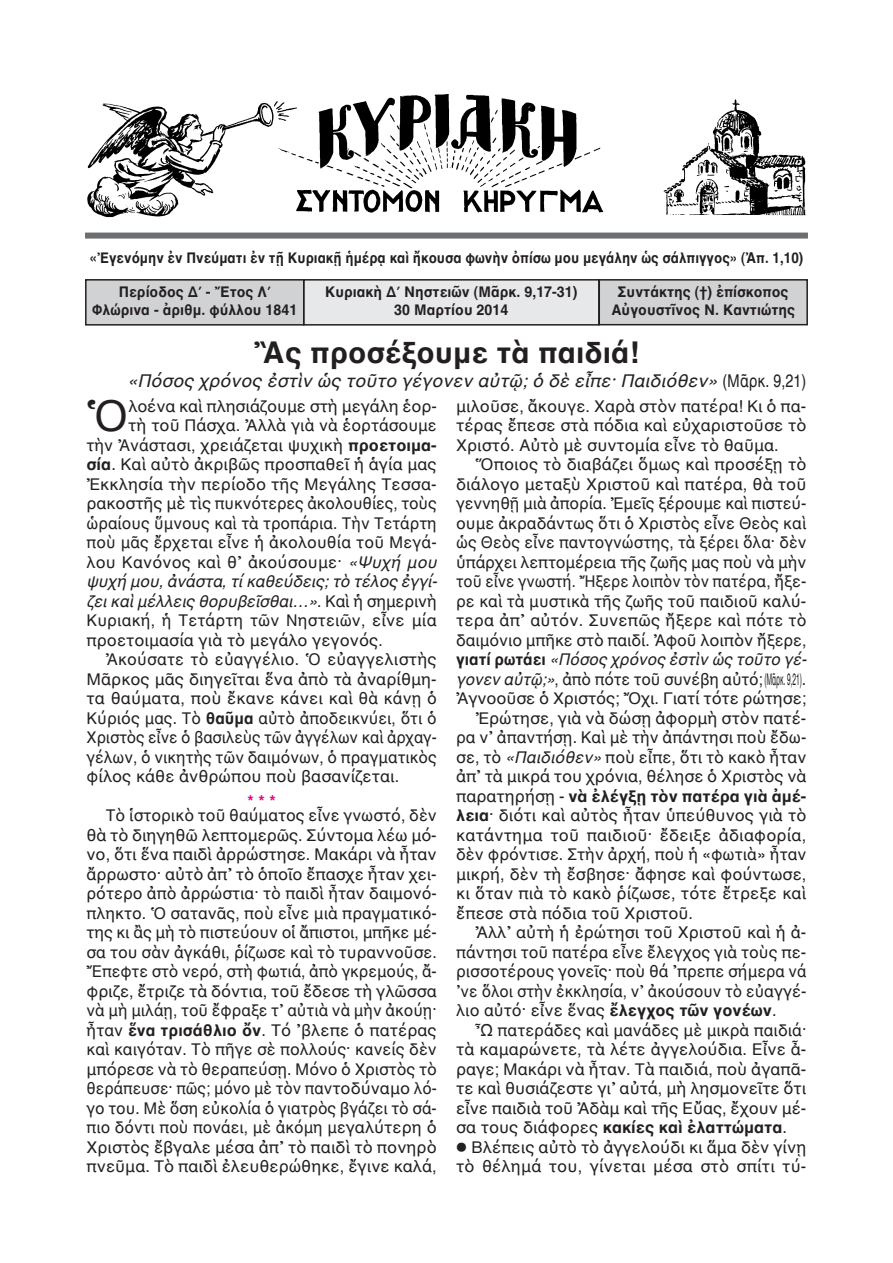
<style>
.page{position:relative;width:893px;height:1263px;background:#fff}
.page>*{position:absolute;margin:0;border:0;box-sizing:border-box;transform-origin:0 0}
.t1{font:43.5px "AL Helvetica";color:#231f20}
.t2{font:700 30px "AL Helvetica";color:#231f20}
.t3{font:italic 18px "AL Helvetica";color:#231f20}
.t4{font:16.5px/19.5px "AL Helvetica";color:#231f20;text-align:justify}
.t5{font:16.5px "AL Helvetica";color:#231f20;scale:.95 1}
.t6{font:italic 16.5px "AL Helvetica";letter-spacing:-.01em;color:#231f20}
.t7{font:16.5px "AL Helvetica";color:#231f20;scale:.93 1}
.t8{font:700 16.5px "AL Helvetica";color:#231f20}
.t9{font:16.5px "AL Helvetica";color:#231f20;scale:.96 1}
.t10{font:16.5px "AL Helvetica";color:#231f20;scale:.91 1}
.t11{font:italic 16.5px "AL Helvetica";letter-spacing:-.01em;color:#231f20;scale:.95 1}
.t12{font:700 16.5px "AL Helvetica";color:#ed028c}
.t13{font:700 15px/18px "AL Helvetica";color:#231f20;text-align:center;scale:.95 1}
.t14{font:700 15px "AL Helvetica";color:#231f20;scale:.9 1}
.s1{font-style:normal}
.s2{font-weight:700}
.s3{font-style:italic}
.s4{font-weight:700;font-style:normal}
.s5{font-weight:400}
</style>
<div class="page">
<div style="left:304px;top:280px;width:295px;height:45px;background:#e7e8e9"></div>
<div style="left:303px;top:279px;width:297px;height:47px;border:2px solid #231f20"></div>
<div style="left:86px;top:280px;width:218px;height:45px;background:#d1d2d4"></div>
<div style="left:85px;top:279px;width:219px;height:47px;border:2px solid #231f20"></div>
<div style="left:599px;top:280px;width:208px;height:45px;background:#d1d2d4"></div>
<div style="left:598px;top:279px;width:210px;height:46px;border:2px solid #231f20"></div>
<div style="left:85px;top:233px;width:723px;height:6px;background:#6c6d70"></div>
<img style="left:87px;top:94px;width:719px;height:124px">
<p class="t14" style="left:90px;top:249px;width:794px">«Ἐγενόμην ἐν Πνεύματι ἐν τῇ Κυριακῇ ἡμέρᾳ καὶ ἤκουσα φωνὴν ὀπίσω μου μεγάλην ὡς σάλπιγγος» (Ἀπ. 1,10)</p>
<p class="t13" style="left:92px;top:283px;width:217px">Περίοδος Δ΄ - Ἔτος Λ΄<br>Φλώρινα - ἀριθμ. φύλλου 1841</p>
<p class="t13" style="left:611px;top:283px;width:195px">Συντάκτης (†) ἐπίσκοπος<br>Αὐγουστῖνος Ν. Καντιώτης</p>
<h2 class="t2" style="left:254px;top:334px;width:387px">Ἂς προσέξουμε τὰ παιδιά!</h2>
<p class="t3" style="left:128px;top:370px;width:680px">«Πόσος χρόνος ἐστὶν ὡς τοῦτο γέγονεν αὐτῷ; ὁ δὲ εἶπε· Παιδιόθεν» <span class="s1">(Μᾶρκ. 9,21)</span></p>
<p class="t13" style="left:325px;top:283px;width:267px">Κυριακὴ Δ΄ Νηστειῶν (Μᾶρκ. 9,17-31)<br>30 Μαρτίου 2014</p>
<h1 class="t1" style="left:87px;top:390px;width:43px">Ὁ</h1>
<p class="t4" style="left:128px;top:396px;width:310px">λοένα καὶ πλησιάζουμε στὴ μεγάλη ἑορ-</p>
<p class="t4" style="left:128px;top:415px;width:310px">τὴ τοῦ Πάσχα. Ἀλλὰ γιὰ νὰ ἑορτάσουμε</p>
<p class="t4" style="left:87px;top:435px;width:352px">τὴν Ἀνάστασι, χρειάζεται ψυχικὴ <span class="s2">προετοιμα-</span></p>
<p class="t4" style="left:87px;top:454px;width:352px"><span class="s2">σία</span>. Καὶ αὐτὸ ἀκριβῶς προσπαθεῖ ἡ ἁγία μας</p>
<p class="t4" style="left:87px;top:474px;width:352px">Ἐκκλησία τὴν περίοδο τῆς Μεγάλης Τεσσα-</p>
<p class="t4" style="left:87px;top:493px;width:352px">ρακοστῆς μὲ τὶς πυκνότερες ἀκολουθίες, τοὺς</p>
<p class="t5" style="left:87px;top:513px;width:370px">ὡραίους ὕμνους καὶ τὰ τροπάρια. Τὴν Τετάρτη</p>
<p class="t5" style="left:87px;top:533px;width:370px">ποὺ μᾶς ἔρχεται εἶνε ἡ ἀκολουθία τοῦ Μεγά-</p>
<p class="t4" style="left:87px;top:552px;width:352px">λου Κανόνος καὶ θ᾽ ἀκούσουμε· <span class="s3">«Ψυχή μου</span></p>
<p class="t6" style="left:87px;top:572px;width:352px">ψυχή μου, ἀνάστα, τί καθεύδεις; τὸ τέλος ἐγγί-</p>
<p class="t6" style="left:87px;top:591px;width:352px">ζει καὶ μέλλεις θορυβεῖσθαι…»<span class="s1">. Καὶ ἡ σημερινὴ</span></p>
<p class="t4" style="left:87px;top:610px;width:352px">Κυριακή, ἡ Τετάρτη τῶν Νηστειῶν, εἶνε μία</p>
<p class="t4" style="left:87px;top:630px;width:298px">προετοιμασία γιὰ τὸ μεγάλο γεγονός.</p>
<p class="t4" style="left:106px;top:649px;width:332px">Ἀκούσατε τὸ εὐαγγέλιο. Ὁ εὐαγγελιστὴς</p>
<p class="t4" style="left:87px;top:669px;width:352px">Μᾶρκος μᾶς διηγεῖται ἕνα ἀπὸ τὰ ἀναρίθμη-</p>
<p class="t4" style="left:87px;top:688px;width:352px">τα θαύματα, ποὺ ἔκανε κάνει καὶ θὰ κάνῃ ὁ</p>
<p class="t4" style="left:87px;top:708px;width:352px">Κύριός μας. Τὸ <span class="s2">θαῦμα</span> αὐτὸ ἀποδεικνύει, ὅτι ὁ</p>
<p class="t7" style="left:87px;top:728px;width:378px">Χριστὸς εἶνε ὁ βασιλεὺς τῶν ἀγγέλων καὶ ἀρχαγ-</p>
<p class="t5" style="left:87px;top:747px;width:370px">γέλων, ὁ νικητὴς τῶν δαιμόνων, ὁ πραγματικὸς</p>
<p class="t4" style="left:87px;top:766px;width:314px">φίλος κάθε ἀνθρώπου ποὺ βασανίζεται.</p>
<p class="t12" style="left:247px;top:791px;width:30px">***</p>
<p class="t4" style="left:87px;top:805px;width:352px;text-indent:19px">Τὸ ἱστορικὸ τοῦ θαύματος εἶνε γνωστό, δὲν θὰ τὸ διηγηθῶ λεπτομερῶς. Σύντομα λέω μό&shy;νο, ὅτι ἕνα παιδὶ ἀρρώστησε. Μακάρι νὰ ἦταν ἄρρωστο· αὐτὸ ἀπ᾽ τὸ ὁποῖο ἔπασχε ἦταν χει&shy;ρότερο ἀπὸ ἀρρώστια· τὸ παιδὶ ἦταν δαιμονό&shy;πληκτο. Ὁ σατανᾶς, ποὺ εἶνε μιὰ πραγματικό&shy;της κι ἂς μὴ τὸ πιστεύουν οἱ ἄπιστοι, μπῆκε μέ&shy;σα του σὰν ἀγκάθι, ῥίζωσε καὶ τὸ τυραννοῦσε.<br>Ἔπεφτε στὸ νερό, στὴ φωτιά, ἀπὸ γκρεμούς, ἄ&shy;φριζε, ἔτριζε τὰ δόντια, τοῦ ἔδεσε τὴ γλῶσσα νὰ μὴ μιλάῃ, τοῦ ἔφραξε τ᾽ αὐτιὰ νὰ μὴν ἀκούῃ· ἦταν <span class="s2">ἕνα τρισάθλιο ὄν</span>. Τό ᾽βλεπε ὁ πατέρας καὶ καιγόταν. Τὸ πῆγε σὲ πολλούς· κανείς δὲν μπόρεσε νὰ τὸ θεραπεύσῃ. Μόνο ὁ Χριστὸς τὸ θεράπευσε· πῶς; μόνο μὲ τὸν παντοδύναμο λό&shy;γο του. Μὲ ὅση εὐκολία ὁ γιατρὸς βγάζει τὸ σά&shy;πιο δόντι ποὺ πονάει, μὲ ἀκόμη μεγαλύτερη ὁ Χριστὸς ἔβγαλε μέσα ἀπ᾽ τὸ παιδὶ τὸ πονηρὸ πνεῦμα. Τὸ παιδὶ ἐλευθερώθηκε, ἔγινε καλά,</p>
<p class="t4" style="left:456px;top:396px;width:352px">μιλοῦσε, ἄκουγε. Χαρὰ στὸν πατέρα! Κι ὁ πα&shy;τέρας ἔπεσε στὰ πόδια καὶ εὐχαριστοῦσε τὸ Χριστό. Αὐτὸ μὲ συντομία εἶνε τὸ θαῦμα.</p>
<p class="t4" style="left:475px;top:454px;width:332px">Ὅποιος τὸ διαβάζει ὅμως καὶ προσέξῃ τὸ</p>
<p class="t4" style="left:456px;top:474px;width:352px">διάλογο μεταξὺ Χριστοῦ καὶ πατέρα, θὰ τοῦ</p>
<p class="t9" style="left:456px;top:494px;width:366px">γεννηθῇ μιὰ ἀπορία. Ἐμεῖς ξέρουμε καὶ πιστεύ-</p>
<p class="t4" style="left:456px;top:513px;width:352px">ουμε ἀκραδάντως ὅτι ὁ Χριστὸς εἶνε Θεὸς καὶ</p>
<p class="t5" style="left:456px;top:533px;width:370px">ὡς Θεὸς εἶνε παντογνώστης, τὰ ξέρει ὅλα· δὲν</p>
<p class="t4" style="left:456px;top:552px;width:352px">ὑπάρχει λεπτομέρεια τῆς ζωῆς μας ποὺ νὰ μὴν</p>
<p class="t10" style="left:456px;top:572px;width:386px">τοῦ εἶνε γνωστή. Ἤξερε λοιπὸν τὸν πατέρα, ἤξε-</p>
<p class="t4" style="left:456px;top:591px;width:352px">ρε καὶ τὰ μυστικὰ τῆς ζωῆς τοῦ παιδιοῦ καλύ-</p>
<p class="t4" style="left:456px;top:610px;width:352px">τερα ἀπ᾽ αὐτόν. Συνεπῶς ἤξερε καὶ πότε τὸ</p>
<p class="t4" style="left:456px;top:630px;width:352px">δαιμόνιο μπῆκε στὸ παιδί. Ἀφοῦ λοιπὸν ἤξερε,</p>
<p class="t11" style="left:456px;top:650px;width:371px"><span class="s4">γιατί ρωτάει</span> «Πόσος χρόνος ἐστὶν ὡς τοῦτο γέ-</p>
<p class="t5" style="left:456px;top:669px;width:370px"><span class="s3">γονεν αὐτῷ;»</span>, ἀπὸ πότε τοῦ συνέβη αὐτό;(Μᾶρκ. 9,21).</p>
<p class="t4" style="left:456px;top:688px;width:352px">Ἀγνοοῦσε ὁ Χριστός; Ὄχι. Γιατί τότε ρώτησε;</p>
<p class="t4" style="left:475px;top:708px;width:332px">Ἐρώτησε, γιὰ νὰ δώσῃ ἀφορμὴ στὸν πατέ-</p>
<p class="t4" style="left:456px;top:727px;width:352px">ρα ν᾽ ἀπαντήσῃ. Καὶ μὲ τὴν ἀπάντησι ποὺ ἔδω-</p>
<p class="t4" style="left:456px;top:747px;width:352px">σε, τὸ <span class="s3">«Παιδιόθεν»</span> ποὺ εἶπε, ὅτι τὸ κακὸ ἦταν</p>
<p class="t4" style="left:456px;top:766px;width:352px">ἀπ᾽ τὰ μικρά του χρόνια, θέλησε ὁ Χριστὸς νὰ</p>
<p class="t8" style="left:456px;top:786px;width:352px"><span class="s5">παρατηρήσῃ -</span> νὰ ἐλέγξῃ τὸν πατέρα γιὰ ἀμέ-</p>
<p class="t4" style="left:456px;top:805px;width:352px"><span class="s2">λεια</span>· διότι καὶ αὐτὸς ἦταν ὑπεύθυνος γιὰ τὸ</p>
<p class="t4" style="left:456px;top:825px;width:352px">κατάντημα τοῦ παιδιοῦ· ἔδειξε ἀδιαφορία,</p>
<p class="t4" style="left:456px;top:844px;width:352px">δὲν φρόντισε. Στὴν ἀρχή, ποὺ ἡ «φωτιὰ» ἦταν</p>
<p class="t4" style="left:456px;top:864px;width:352px">μικρή, δὲν τὴ ἔσβησε· ἄφησε καὶ φούντωσε,</p>
<p class="t4" style="left:456px;top:883px;width:352px">κι ὅταν πιὰ τὸ κακὸ ῥίζωσε, τότε ἔτρεξε καὶ</p>
<p class="t4" style="left:456px;top:903px;width:238px">ἔπεσε στὰ πόδια τοῦ Χριστοῦ.</p>
<p class="t4" style="left:475px;top:922px;width:332px">Ἀλλ᾽ αὐτὴ ἡ ἐρώτησι τοῦ Χριστοῦ καὶ ἡ ἀ-</p>
<p class="t4" style="left:456px;top:942px;width:352px">πάντησι τοῦ πατέρα εἶνε ἔλεγχος γιὰ τοὺς πε-</p>
<p class="t4" style="left:456px;top:961px;width:352px">ρισσοτέρους γονεῖς· ποὺ θά ᾽πρεπε σήμερα νά</p>
<p class="t7" style="left:456px;top:981px;width:378px">᾽νε ὅλοι στὴν ἐκκλησία, ν᾽ ἀκούσουν τὸ εὐαγγέ-</p>
<p class="t4" style="left:456px;top:1000px;width:322px">λιο αὐτό· εἶνε ἕνας <span class="s2">ἔλεγχος τῶν γονέων</span>.</p>
<p class="t4" style="left:475px;top:1020px;width:332px">Ὦ πατεράδες καὶ μανάδες μὲ μικρὰ παιδιά·</p>
<p class="t4" style="left:456px;top:1039px;width:352px">τὰ καμαρώνετε, τὰ λέτε ἀγγελούδια. Εἶνε ἆ-</p>
<p class="t4" style="left:456px;top:1059px;width:352px">ραγε; Μακάρι νὰ ἦταν. Τὰ παιδιά, ποὺ ἀγαπᾶ-</p>
<p class="t4" style="left:456px;top:1078px;width:352px">τε καὶ θυσιάζεστε γι᾽ αὐτά, μὴ λησμονεῖτε ὅτι</p>
<p class="t4" style="left:456px;top:1098px;width:352px">εἶνε παιδιὰ τοῦ Ἀδὰμ καὶ τῆς Εὔας, ἔχουν μέ-</p>
<p class="t8" style="left:456px;top:1117px;width:333px"><span class="s5">σα τους διάφορες</span> κακίες καὶ ἐλαττώματα<span class="s5">.</span></p>
<p class="t4" style="left:456px;top:1137px;width:352px">⃝ Βλέπεις αὐτὸ τὸ ἀγγελούδι κι ἅμα δὲν γίνῃ</p>
<p class="t4" style="left:456px;top:1156px;width:352px">τὸ θέλημά του, γίνεται μέσα στὸ σπίτι τύ-</p>
</div>
